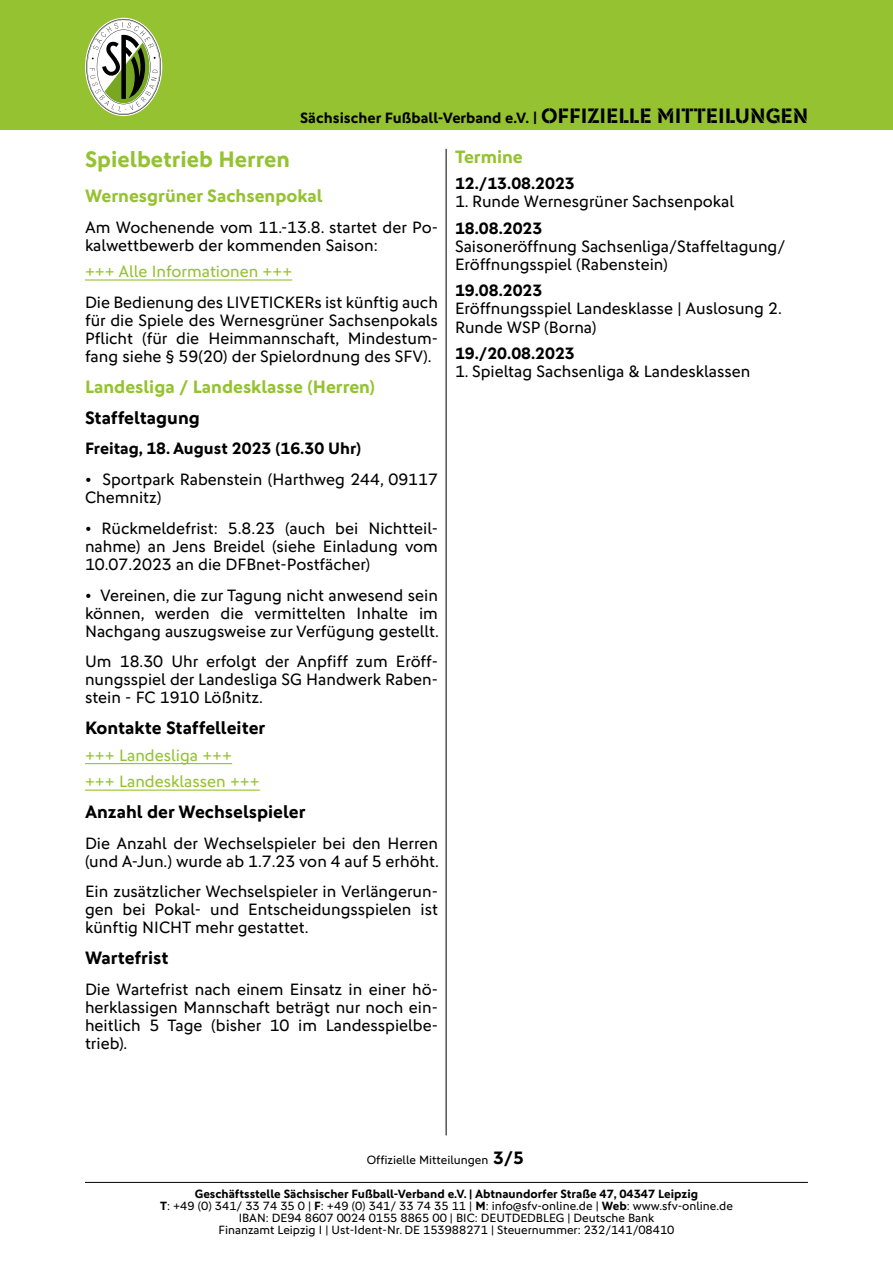
<style>
.page{position:relative;width:893px;height:1263px;background:#fff}
.page>*{position:absolute;margin:0;border:0;box-sizing:border-box;transform-origin:0 0}
.t1{font:700 22.5px "DFB Sans";color:#95c230}
.t2{font:700 18px "DFB Sans";color:#000}
.t3{font:700 18px "DFB Sans";color:#95c230}
.t4{font:16.5px/18px "DFB Sans";color:#000;text-align:justify}
.t5{font:700 16.5px "DFB Sans";color:#000}
.t6{font:16.5px/26.5px "DFB Sans";color:#95c230}
.t7{font:700 15px "DFB Sans";color:#000}
.t8{font:12px/12px "DFB Sans";color:#000;text-align:center}
.s1{font-family:"DFB Stencil";font-weight:400}
.s2{font-family:"DFB Stencil";font-weight:400;font-size:21px}
.s3{font-weight:700;font-size:18px}
.s4{font-weight:700}
</style>
<div class="page">
<div style="left:0;top:0;width:893px;height:130px;background:#95c230"></div>
<svg style="left:86px;top:19px;width:75px;height:96px"></svg>
<hr style="left:85px;top:1182px;width:723px;height:1px;background:#000">
<hr style="left:85px;top:279px;width:207px;height:2px;background:#95c230">
<hr style="left:85px;top:763px;width:147px;height:1px;background:#95c230">
<hr style="left:85px;top:789px;width:175px;height:2px;background:#95c230">
<hr style="left:446px;top:149px;width:1px;height:986px;background:#000">
<p class="t7" style="left:300px;top:109px;width:510px">Sächsischer Fußball-Verband e.V. <span class="s1">|</span> <span class="s2">OFFIZIELLE MITTEILUNGEN</span></p>
<h1 class="t1" style="left:85px;top:145px;width:206px">Spielbetrieb Herren</h1>
<p class="t3" style="left:85px;top:185px;width:239px">Wernesgrüner Sachsenpokal</p>
<p class="t4" style="left:85px;top:218px;width:354px">Am Wochenende vom 11.-13.8. startet der Po&shy;kalwettbewerb der kommenden Saison:</p>
<p class="t6" style="left:85px;top:258px;width:209px">+++ Alle Informationen +++</p>
<p class="t4" style="left:85px;top:293px;width:354px">Die Bedienung des LIVETICKERs ist künftig auch für die Spiele des Wernesgrüner Sachsenpokals Pflicht (für die Heimmannschaft, Mindestum&shy;fang siehe § 59(20) der Spielordnung des SFV).</p>
<p class="t3" style="left:85px;top:376px;width:292px">Landesliga / Landesklasse (Herren)</p>
<p class="t2" style="left:85px;top:407px;width:116px">Staffeltagung</p>
<p class="t5" style="left:85px;top:439px;width:277px">Freitag, 18. August 2023 (16.30 Uhr)</p>
<p class="t4" style="left:85px;top:470px;width:354px">• Sportpark Rabenstein (Harthweg 244, 09117<br>Chemnitz)</p>
<p class="t4" style="left:85px;top:519px;width:354px">• Rückmeldefrist: 5.8.23 (auch bei Nichtteil&shy;nahme) an Jens Breidel (siehe Einladung vom 10.07.2023 an die DFBnet-Postfächer)</p>
<p class="t4" style="left:85px;top:586px;width:355px">• Vereinen, die zur Tagung nicht anwesend sein können, werden die vermittelten Inhalte im Nachgang auszugsweise zur Verfügung gestellt.</p>
<p class="t4" style="left:85px;top:653px;width:354px">Um 18.30 Uhr erfolgt der Anpfiff zum Eröff&shy;nungsspiel der Landesliga SG Handwerk Raben&shy;stein - FC 1910 Lößnitz.</p>
<p class="t2" style="left:85px;top:717px;width:182px">Kontakte Staffelleiter</p>
<p class="t6" style="left:85px;top:741px;width:176px">+++ Landesliga +++ +++ Landesklassen +++</p>
<p class="t2" style="left:85px;top:801px;width:222px">Anzahl der Wechselspieler</p>
<p class="t4" style="left:85px;top:834px;width:355px">Die Anzahl der Wechselspieler bei den Herren (und A-Jun.) wurde ab 1.7.23 von 4 auf 5 erhöht.</p>
<p class="t4" style="left:85px;top:883px;width:354px">Ein zusätzlicher Wechselspieler in Verlängerun&shy;gen bei Pokal- und Entscheidungsspielen ist künftig NICHT mehr gestattet.</p>
<p class="t2" style="left:85px;top:947px;width:85px">Wartefrist</p>
<p class="t4" style="left:85px;top:980px;width:354px">Die Wartefrist nach einem Einsatz in einer hö&shy;herklassigen Mannschaft beträgt nur noch ein&shy;heitlich 5 Tage (bisher 10 im Landesspielbe&shy;trieb).</p>
<p class="t3" style="left:455px;top:146px;width:69px">Termine</p>
<p class="t5" style="left:455px;top:174px;width:121px">12./13.08.2023</p>
<p class="t4" style="left:455px;top:193px;width:281px">1. Runde Wernesgrüner Sachsenpokal</p>
<p class="t5" style="left:455px;top:218px;width:89px">18.08.2023</p>
<p class="t4" style="left:455px;top:237px;width:332px">Saisoneröffnung Sachsenliga/Staffeltagung/<br>Eröffnungsspiel (Rabenstein)</p>
<p class="t5" style="left:455px;top:281px;width:89px">19.08.2023</p>
<p class="t4" style="left:455px;top:300px;width:328px">Eröffnungsspiel Landesklasse | Auslosung 2.<br>Runde WSP (Borna)</p>
<p class="t5" style="left:455px;top:343px;width:121px">19./20.08.2023</p>
<p class="t4" style="left:455px;top:362px;width:297px">1. Spieltag Sachsenliga &amp; Landesklassen</p>
<p class="t8" style="left:367px;top:1154px;width:159px">Offizielle Mitteilungen <span class="s3">3/5</span></p>
<p class="t8" style="left:160px;top:1188px;width:574px"><span class="s4">Geschäftsstelle Sächsischer Fußball-Verband e.V. | Abtnaundorfer Straße 47, 04347 Leipzig<br>T</span>: +49 (0) 341/ 33 74 35 0 | <span class="s4">F</span>: +49 (0) 341/ 33 74 35 11 | <span class="s4">M</span>: info@sfv-online.de | <span class="s4">Web</span>: www.sfv-online.de IBAN: DE94 8607 0024 0155 8865 00 | BIC: DEUTDEDBLEG | Deutsche Bank<br>Finanzamt Leipzig I | Ust-Ident-Nr. DE 153988271 | Steuernummer: 232/141/08410</p>
</div>
